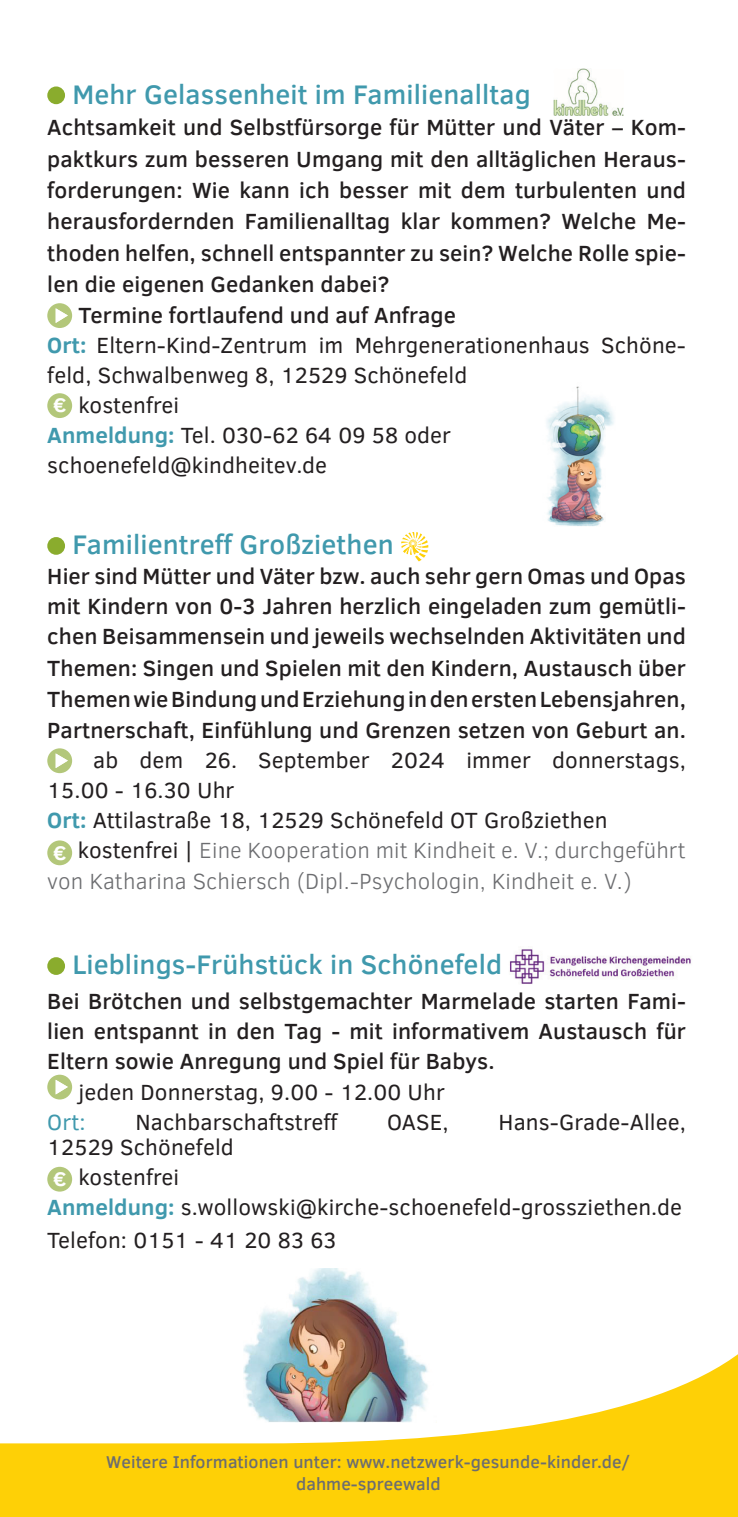
<style>
.page{position:relative;width:738px;height:1517px;background:#fff}
.page>*{position:absolute;margin:0;border:0;box-sizing:border-box;transform-origin:0 0}
.t1{font:500 27.5px "Clear Sans";letter-spacing:.005em;color:#4099ad}
.t2{font:500 22.5px/30.8px "Clear Sans";letter-spacing:.005em;color:#231f20;text-align:justify}
.t3{font:22.5px/30.2px "Clear Sans";letter-spacing:.005em;color:#231f20}
.t4{font:22.5px "Clear Sans";color:#4099ad}
.t5{font:500 17.5px/22.5px "Clear Sans";letter-spacing:.005em;color:#6c6d70;text-align:center}
.s1{font-weight:700;color:#4099ad}
.s2{font-weight:700;font-size:20.25px;color:#fff}
.s3{font-weight:300;color:#6c6d70}
</style>
<div class="page">
<svg style="left:0;top:1355px;width:737px;height:162px;fill:#fed006"></svg>
<img style="left:553px;top:69px;width:70px;height:47px">
<div style="left:47px;top:86px;width:18px;height:18px;background:#8aac2d;border-radius:50%"></div>
<svg style="left:47px;top:303px;width:25px;height:25px"></svg>
<div style="left:47px;top:393px;width:25px;height:25px;background:#b3c77a;border-radius:50%"></div>
<div style="left:47px;top:537px;width:18px;height:18px;background:#8aac2d;border-radius:50%"></div>
<svg style="left:401px;top:532px;width:27px;height:29px"></svg>
<svg style="left:47px;top:748px;width:25px;height:25px"></svg>
<div style="left:47px;top:840px;width:25px;height:25px;background:#b3c77a;border-radius:50%"></div>
<div style="left:47px;top:957px;width:18px;height:18px;background:#8aac2d;border-radius:50%"></div>
<svg style="left:47px;top:1074px;width:25px;height:25px"></svg>
<div style="left:47px;top:1166px;width:25px;height:25px;background:#b3c77a;border-radius:50%"></div>
<img style="left:546px;top:386px;width:68px;height:140px">
<img style="left:509px;top:949px;width:182px;height:35px">
<img style="left:243px;top:1268px;width:192px;height:154px">
<p class="t1" style="left:72px;top:75px;width:459px">Mehr Gelassenheit im Familienalltag</p>
<p class="t2" style="left:47px;top:112px;width:639px">Achtsamkeit und Selbstfürsorge für Mütter und Väter – Kom-</p>
<p class="t2" style="left:47px;top:143px;width:639px">paktkurs zum besseren Umgang mit den alltäglichen Heraus-</p>
<p class="t2" style="left:47px;top:174px;width:639px">forderungen: Wie kann ich besser mit dem turbulenten und</p>
<p class="t2" style="left:47px;top:206px;width:639px">herausfordernden Familienalltag klar kommen? Welche Me-</p>
<p class="t2" style="left:47px;top:237px;width:639px">thoden helfen, schnell entspannter zu sein? Welche Rolle spie-</p>
<p class="t2" style="left:47px;top:268px;width:343px">len die eigenen Gedanken dabei?</p>
<p class="t2" style="left:78px;top:299px;width:379px">Termine fortlaufend und auf Anfrage</p>
<p class="t3" style="left:47px;top:330px;width:639px"><span class="s1">Ort:</span> Eltern-Kind-Zentrum im Mehrgenerationenhaus Schöne-</p>
<p class="t3" style="left:47px;top:360px;width:421px">feld, Schwalbenweg 8, 12529 Schönefeld</p>
<p class="t3" style="left:53px;top:390px;width:127px"><span class="s2">€</span> kostenfrei</p>
<p class="t3" style="left:47px;top:420px;width:405px"><span class="s1">Anmeldung:</span> Tel. 030-62 64 09 58 oder</p>
<p class="t3" style="left:47px;top:450px;width:281px">schoenefeld@kindheitev.de</p>
<p class="t1" style="left:72px;top:525px;width:323px">Familientreff Großziethen</p>
<p class="t2" style="left:47px;top:561px;width:639px">Hier sind Mütter und Väter bzw. auch sehr gern Omas und Opas mit Kindern von 0-3 Jahren herzlich eingeladen zum gemütli&shy;chen Beisammensein und jeweils wechselnden Aktivitäten und Themen: Singen und Spielen mit den Kindern, Austausch über Themen wie Bindung und Erziehung in den ersten Lebensjahren, Partnerschaft, Einfühlung und Grenzen setzen von Geburt an.</p>
<p class="t3" style="left:47px;top:745px;width:639px;text-indent:46px">ab dem 26. September 2024 immer donnerstags, 15.00 - 16.30 Uhr<br><span class="s1">Ort:</span> Attilastraße 18, 12529 Schönefeld OT Großziethen<br><span class="s2">€</span> kostenfrei | <span class="s3">Eine Kooperation mit Kindheit e. V.; durchgeführt von Katharina Schiersch (Dipl.-Psychologin, Kindheit e. V.)</span></p>
<p class="t1" style="left:72px;top:945px;width:431px">Lieblings-Frühstück in Schönefeld</p>
<p class="t2" style="left:47px;top:986px;width:639px;line-height:30px">Bei Brötchen und selbstgemachter Marmelade starten Fami&shy;lien entspannt in den Tag - mit informativem Austausch für Eltern sowie Anregung und Spiel für Babys.</p>
<p class="t3" style="left:78px;top:1076px;width:368px">jeden Donnerstag, 9.00 - 12.00 Uhr</p>
<p class="t4" style="left:47px;top:1106px;width:40px">Ort:</p>
<p class="t3" style="left:135px;top:1106px;width:204px">Nachbarschaftstreff</p>
<p class="t3" style="left:387px;top:1106px;width:63px">OASE,</p>
<p class="t3" style="left:498px;top:1106px;width:189px">Hans-Grade-Allee,</p>
<p class="t3" style="left:47px;top:1131px;width:635px">12529 Schönefeld<br><span class="s2">€</span> kostenfrei<br><span class="s1">Anmeldung:</span> s.wollowski@kirche-schoenefeld-grossziethen.de</p>
<p class="t3" style="left:47px;top:1224px;width:290px">Telefon: 0151 - 41 20 83 63</p>
<p class="t5" style="left:106px;top:1450px;width:525px">Weitere Informationen unter: www.netzwerk-gesunde-kinder.de/ dahme-spreewald</p>
</div>
